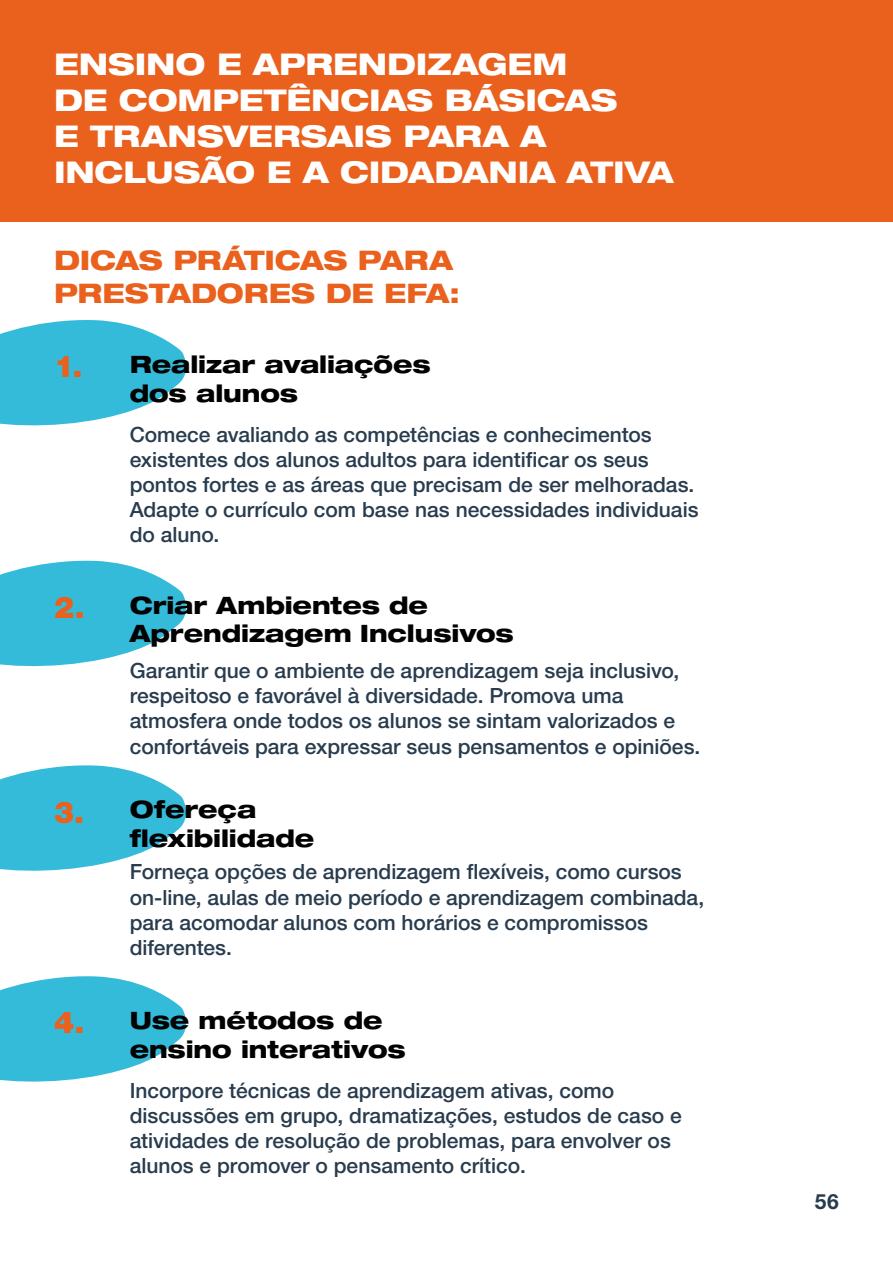
<style>
.page{position:relative;width:893px;height:1263px;background:#fff}
.page>*{position:absolute;margin:0;border:0;box-sizing:border-box;transform-origin:0 0}
.t1{font:800 expanded 30px/36px "Helvetica Neue LT Std";letter-spacing:-.005em;color:#fff}
.t2{font:900 30px "Helvetica Neue LT Std";color:#ea601d}
.t3{font:800 expanded 27px/32.4px "Helvetica Neue LT Std";color:#ea601d}
.t4{font:800 expanded 24px/28.8px "Helvetica Neue LT Std";letter-spacing:-.005em;color:#020203}
.t5{font:500 21px/25.2px "Helvetica Neue LT Std";color:#283c4e}
.t6{font:700 21px "Helvetica Neue LT Std";color:#283c4e}
</style>
<div class="page">
<div style="left:0;top:0;width:893px;height:221px;background:#ea601d"></div>
<svg style="left:0;top:320px;width:187px;height:106px"></svg>
<svg style="left:0;top:560px;width:187px;height:107px"></svg>
<svg style="left:0;top:976px;width:187px;height:106px"></svg>
<svg style="left:0;top:765px;width:187px;height:106px"></svg>
<h1 class="t1" style="left:54px;top:46px;width:621px">ENSINO E APRENDIZAGEM<br>DE COMPETÊNCIAS BÁSICAS<br>E TRANSVERSAIS PARA A<br>INCLUSÃO E A CIDADANIA ATIVA</h1>
<p class="t3" style="left:54px;top:243px;width:407px">DICAS PRÁTICAS PARA<br>PRESTADORES DE EFA:</p>
<h1 class="t2" style="left:54px;top:349px;width:30px">1.</h1>
<p class="t4" style="left:130px;top:349px;width:302px">Realizar avaliações dos alunos</p>
<p class="t5" style="left:130px;top:421px;width:570px">Comece avaliando as competências e conhecimentos existentes dos alunos adultos para identificar os seus pontos fortes e as áreas que precisam de ser melhoradas.<br>Adapte o currículo com base nas necessidades individuais do aluno.</p>
<h1 class="t2" style="left:54px;top:589px;width:32px">2.</h1>
<p class="t4" style="left:130px;top:590px;width:386px">Criar Ambientes de<br>Aprendizagem Inclusivos</p>
<p class="t5" style="left:130px;top:658px;width:572px">Garantir que o ambiente de aprendizagem seja inclusivo, respeitoso e favorável à diversidade. Promova uma atmosfera onde todos os alunos se sintam valorizados e confortáveis para expressar seus pensamentos e opiniões.</p>
<h1 class="t2" style="left:54px;top:794px;width:32px">3.</h1>
<p class="t4" style="left:130px;top:795px;width:186px">Ofereça flexibilidade</p>
<p class="t5" style="left:130px;top:859px;width:576px">Forneça opções de aprendizagem flexíveis, como cursos on-line, aulas de meio período e aprendizagem combinada, para acomodar alunos com horários e compromissos diferentes.</p>
<h1 class="t2" style="left:54px;top:1005px;width:32px">4.</h1>
<p class="t4" style="left:130px;top:1005px;width:277px">Use métodos de ensino interativos</p>
<p class="t5" style="left:130px;top:1077px;width:554px">Incorpore técnicas de aprendizagem ativas, como discussões em grupo, dramatizações, estudos de caso e atividades de resolução de problemas, para envolver os alunos e promover o pensamento crítico.</p>
<p class="t6" style="left:815px;top:1188px;width:26px">56</p>
</div>
